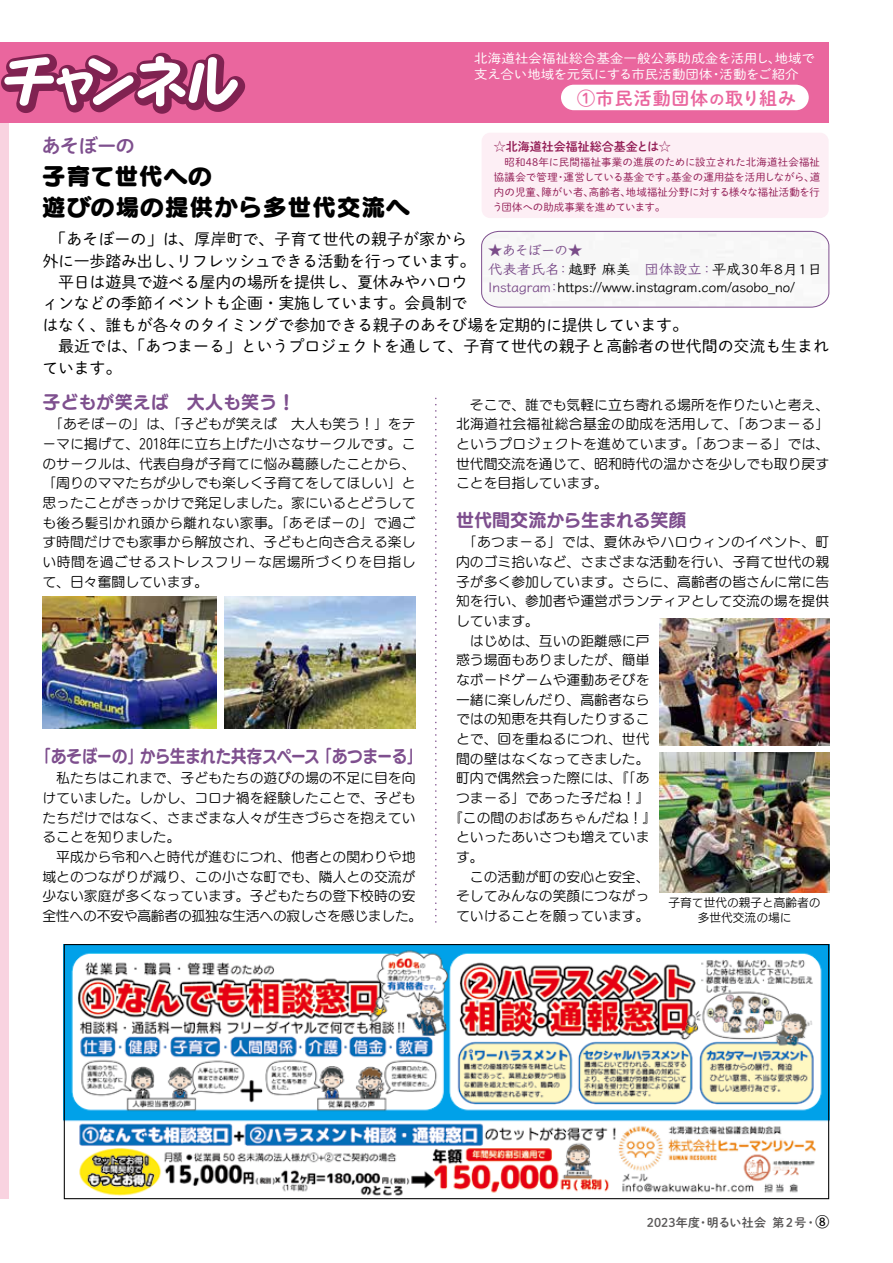
<style>
.page{position:relative;width:893px;height:1263px;background:#fff}
.page>*{position:absolute;margin:0;border:0;box-sizing:border-box;transform-origin:0 0}
.t1{font:23.55px/31.5px "Seurat Pro EB";letter-spacing:.025em;color:#000}
.t2{font:19.5px "FOT DNP Shuei M Go Std B";letter-spacing:-.05em;color:#7e4f8e}
.t3{font:18px "UD Marugo Small Pr 6 B";color:#7e4f8e}
.t4{font:18px "UD Marugo Small Pr 6 B";letter-spacing:-.02em;color:#7e4f8e;scale:.88 1}
.t5{font:18px "UD Marugo Small Pr 6 B";letter-spacing:-.02em;color:#7e4f8e}
.t6{font:18px "FOT DNP Shuei M Go Std B";letter-spacing:.05em;color:#ea669e}
.t7{font:18px "UD Marugo Small Pr 6 B";letter-spacing:-.05em;color:#7e4f8e;scale:.88 1}
.t8{font:15.9px/21.3px "FOT DNP Shuei M Go Std L";letter-spacing:-.015em;color:#000}
.t9{font:15.9px/21.3px "FOT DNP Shuei M Go Std L";letter-spacing:.01em;color:#000}
.t10{font:13.8px/19.6px "UD Marugo Small Pr 6 M";color:#000;text-align:justify}
.t11{font:13.8px "FOT DNP Shuei M Go Std B";color:#000}
.t12{font:13.5px/18px "Klee Pro DB";letter-spacing:-.04em;color:#000;scale:1.05 1}
.t13{font:13.5px "Klee Pro DB";letter-spacing:.01em;color:#000;scale:1.05 1}
.t14{font:13.5px "Klee Pro DB";letter-spacing:-.085em;color:#7e4f8e;scale:1.05 1}
.t15{font:12.9px/15.8px "FOT DNP Shuei M Go Std L";letter-spacing:.005em;color:#fff;scale:1.05 1}
.t16{font:12px "FOT DNP Shuei M Go Std B";letter-spacing:.01em;color:#595757}
.t17{font:12px "FOT DNP Shuei M Go Std B";color:#941f57}
.t18{font:11.7px/14.9px "UD Kakugo Small Pr 6 R";color:#000;text-align:center}
.t19{font:10.5px/15px "FOT DNP Shuei M Go Std L";letter-spacing:.005em;color:#941f57;text-align:right}
.t20{font:10.5px "FOT DNP Shuei M Go Std L";letter-spacing:-.045em;color:#941f57}
.s1{font-size:15px}
.s2{color:#7e4f8e}
.s3{font-family:"Koz Min Pro"}
</style>
<div class="page">
<div style="left:0;top:104px;width:8px;height:1095px;background:#f9d3e0"></div>
<div style="left:0;top:42px;width:829px;height:81px;background:#ea669e"></div>
<svg style="left:1px;top:52px;width:245px;height:62px"></svg>
<svg style="left:481px;top:230px;width:349px;height:78px"></svg>
<div style="left:561px;top:85px;width:248px;height:25px;background:#fff;border-radius:13px"></div>
<div style="left:482px;top:133px;width:347px;height:85px;background:#fdeff5;border-radius:9px"></div>
<svg style="left:64px;top:944px;width:765px;height:255px"></svg>
<img style="left:660px;top:619px;width:170px;height:126px">
<img style="left:660px;top:753px;width:170px;height:139px">
<svg style="left:435px;top:398px;width:2px;height:524px"></svg>
<img style="left:42px;top:596px;width:175px;height:132px">
<img style="left:224px;top:596px;width:192px;height:132px">
<p class="t15" style="left:474px;top:50px;width:326px">北海道社会福祉総合基金一般公募助成金を活用し地域で</p>
<p class="t15" style="left:720px;top:50px;width:77px;text-indent:48px">、<br>活動をご紹介</p>
<p class="t15" style="left:474px;top:65px;width:229px">支え合い地域を元気にする市民活動団体</p>
<p class="t15" style="left:709px;top:65px;width:14px">・</p>
<h2 class="t2" style="left:41px;top:132px;width:95px">あそぼーの</h2>
<h1 class="t1" style="left:42px;top:159px;width:370px">子育て世代への<br>遊びの場の提供から多世代交流へ</h1>
<h3 class="t6" style="left:577px;top:85px;width:220px">①市民活動団体<span class="s1">の</span>取り組み</h3>
<p class="t17" style="left:494px;top:138px;width:178px">☆北海道社会福祉総合基金とは☆</p>
<p class="t19" style="left:494px;top:154px;width:328px">　昭和48年に民間福祉事業の進展のために設立された北海道社会福祉基金の運用益を活用しながら道、</p>
<p class="t19" style="left:494px;top:169px;width:65px">協議会で管理</p>
<p class="t20" style="left:564px;top:170px;width:114px">運営している基金です。</p>
<p class="t19" style="left:555px;top:169px;width:12px">・</p>
<p class="t19" style="left:541px;top:184px;width:54px">障がい者、</p>
<p class="t19" style="left:492px;top:184px;width:174px;text-align:left">内の児童、<br>う団体への助成事業を進めています。</p>
<p class="t19" style="left:589px;top:184px;width:44px">高齢者、</p>
<p class="t19" style="left:626px;top:184px;width:196px">地域福祉分野に対する様々な福祉活動を行</p>
<p class="t9" style="left:176px;top:228px;width:301px;text-indent:-134px">　「あそぼーの」は、厚岸町で、子育て世代の親子が家からリフレッシュできる活動を行っています。</p>
<p class="t14" style="left:488px;top:241px;width:91px">★あそぼーの★</p>
<p class="t8" style="left:42px;top:250px;width:788px">外に一歩踏み出し、<br>　平日は遊具で遊べる屋内の場所を提供し、夏休みやハロウ<br>ィンなどの季節イベントも企画・実施しています。会員制で<br>はなく、誰もが各々のタイミングで参加できる親子のあそび場を定期的に提供しています。<br>　最近では、「あつまーる」というプロジェクトを通して、子育て世代の親子と高齢者の世代間の交流も生まれています。</p>
<p class="t12" style="left:488px;top:260px;width:294px"><span class="s2">代表者氏名<br>Instagram</span> https://www.instagram.com/asobo_no/</p>
<p class="t13" style="left:556px;top:261px;width:208px"><span class="s2">：</span>越野麻美　<span class="s2">団体設立：</span>平成30年</p>
<p class="t12" style="left:783px;top:260px;width:15px">月</p>
<p class="t12" style="left:795px;top:260px;width:27px">１日</p>
<p class="t12" style="left:771px;top:260px;width:15px">８</p>
<p class="t14" style="left:547px;top:279px;width:15px">：</p>
<h3 class="t3" style="left:42px;top:392px;width:254px">子どもが笑えば　大人も笑う!</h3>
<p class="t10" style="left:42px;top:415px;width:375px">　「あそぼーの」は、「子どもが笑えば　大人も笑う！」をテーマに掲げて、2018年に立ち上げた小さなサークルです。このサークルは、代表自身が子育てに悩み葛藤したことから、「周りのママたちが少しでも楽しく子育てをしてほしい」と思ったことがきっかけで発足しました。家にいるとどうしても後ろ髪引かれ頭から離れない家事。「あそぼーの」で過ごす時間だけでも家事から解放され、子どもと向き合える楽しい時間を過ごせるストレスフリーな居場所づくりを目指して、日々奮闘しています。</p>
<h3 class="t4" style="left:35px;top:746px;width:124px">「あそぼーの」</h3>
<p class="t10" style="left:42px;top:769px;width:382px;text-align:left">　私たちはこれまで、子どもたちの遊びの場の不足に目を向けていました。しかし、コロナ禍を経験したことで、子どもたちだけではなく、さまざまな人々が生きづらさを抱えていることを知りました。<br>　平成から令和へと時代が進むにつれ、他者との関わりや地域とのつながりが減り、この小さな町でも、隣人との交流が少ない家庭が多くなっています。子どもたちの登下校時の安全性への不安や高齢者の孤独な生活への寂しさを感じました。</p>
<h3 class="t7" style="left:140px;top:746px;width:206px">から生まれた共存スペース</h3>
<h3 class="t4" style="left:316px;top:746px;width:123px">「あつまーる「</h3>
<p class="t10" style="left:456px;top:395px;width:375px">　そこで、誰でも気軽に立ち寄れる場所を作りたいと考え、北海道社会福祉総合基金の助成を活用して、「あつまーる「というプロジェクトを進めています。「あつまーる」では、世代間交流を通じて、昭和時代の温かさを少しでも取り戻すことを目指しています。</p>
<h3 class="t5" style="left:456px;top:510px;width:232px">世代間交流から生まれる笑顔</h3>
<p class="t10" style="left:456px;top:533px;width:375px">　「あつまーる」では、夏休みやハロウィンのイベント、町内のゴミ拾いなど、さまざまな活動を行い、子育て世代の親子が多く参加しています。さらに、高齢者の皆さんに常に告知を行い、参加者や運営ボランティアとして交流の場を提供</p>
<p class="t10" style="left:456px;top:611px;width:84px">しています。</p>
<p class="t10" style="left:456px;top:631px;width:195px">　はじめは、互いの距離感に戸</p>
<p class="t10" style="left:456px;top:651px;width:195px">惑う場面もありましたが、簡単</p>
<p class="t10" style="left:456px;top:670px;width:195px">なボードゲームや運動あそびを</p>
<p class="t10" style="left:456px;top:690px;width:195px">一緒に楽しんだり、高齢者なら</p>
<p class="t10" style="left:456px;top:710px;width:195px">ではの知恵を共有したりするこ</p>
<p class="t10" style="left:456px;top:729px;width:195px">とで、回を重ねるにつれ、世代</p>
<p class="t10" style="left:456px;top:749px;width:195px">間の壁はなくなってきました。</p>
<p class="t10" style="left:456px;top:769px;width:195px">町内で偶然会った際には、『「あ</p>
<p class="t10" style="left:456px;top:788px;width:195px">つまーる」であった子だね!『</p>
<p class="t10" style="left:449px;top:808px;width:209px">『この間のおばあちゃんだね!『</p>
<p class="t10" style="left:456px;top:828px;width:195px">といったあいさつも増えていま</p>
<p class="t10" style="left:456px;top:847px;width:29px">す。</p>
<p class="t10" style="left:456px;top:867px;width:195px">　この活動が町の安心と安全、</p>
<p class="t10" style="left:456px;top:887px;width:195px">そしてみんなの笑顔につながっ</p>
<p class="t10" style="left:456px;top:906px;width:195px">ていけることを願っています。</p>
<p class="t18" style="left:669px;top:895px;width:154px">子育て世代の親子と高齢者の多世代交流の場に</p>
<p class="t11" style="left:815px;top:1212px;width:15px">8</p>
<p class="t16" style="left:647px;top:1213px;width:55px">2023年度</p>
<p class="t16" style="left:707px;top:1213px;width:61px">明るい社会</p>
<p class="t16" style="left:772px;top:1213px;width:46px">第２号<span class="s3">・</span></p>
<p class="t16" style="left:697px;top:1213px;width:14px">・</p>
</div>
